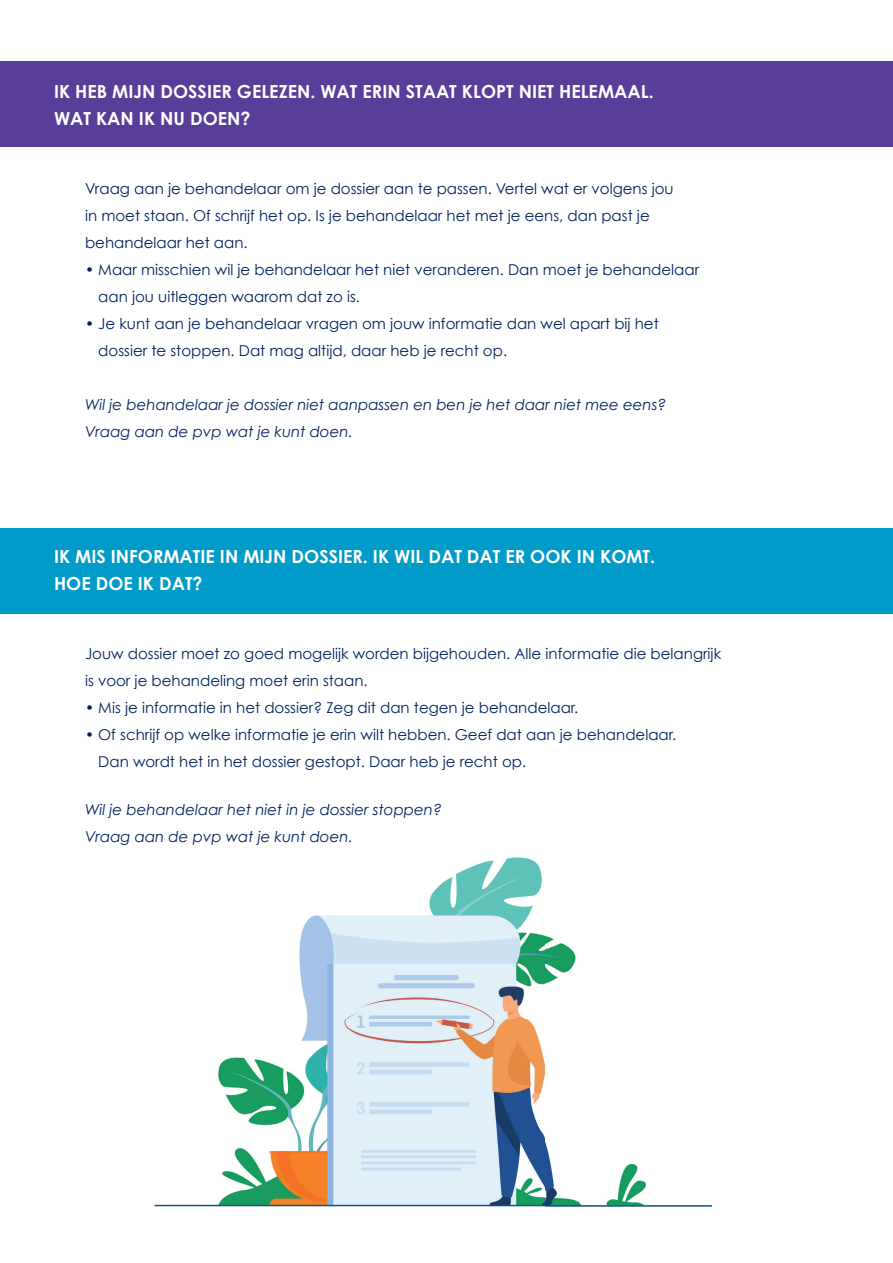
<style>
.page{position:relative;width:893px;height:1263px;background:#fff}
.page>*{position:absolute;margin:0;border:0;box-sizing:border-box;transform-origin:0 0}
.Kop{font:700 18px "Century Gothic";color:#fff}
.t1{font:15px/27px "Century Gothic";color:#00215d}
.t2{font:italic 15px/27px "Century Gothic";color:#00215d}
</style>
<div class="page">
<div style="left:0;top:529px;width:893px;height:85px;background:#009bc8"></div>
<img style="left:154px;top:857px;width:559px;height:350px">
<div style="left:0;top:62px;width:893px;height:85px;background:#593e99"></div>
<p class="Kop" style="left:54px;top:80px;width:601px">IK HEB MIJN DOSSIER GELEZEN. WAT ERIN STAAT KLOPT NIET HELEMAAL.</p>
<p class="Kop" style="left:54px;top:107px;width:198px">WAT KAN IK NU DOEN?</p>
<p class="t1" style="left:85px;top:175px;width:590px">Vraag aan je behandelaar om je dossier aan te passen. Vertel wat er volgens jou in moet staan. Of schrijf het op. Is je behandelaar het met je eens, dan past je behandelaar het aan.</p>
<p class="t1" style="left:98px;top:256px;width:602px;text-indent:-13px">• Maar misschien wil je behandelaar het niet veranderen. Dan moet je behandelaar aan jou uitleggen waarom dat zo is.</p>
<p class="t1" style="left:98px;top:310px;width:562px;text-indent:-13px">• Je kunt aan je behandelaar vragen om jouw informatie dan wel apart bij het dossier te stoppen. Dat mag altijd, daar heb je recht op.</p>
<p class="t2" style="left:85px;top:391px;width:583px">Wil je behandelaar je dossier niet aanpassen en ben je het daar niet mee eens?<br>Vraag aan de pvp wat je kunt doen.</p>
<p class="Kop" style="left:54px;top:545px;width:603px">IK MIS INFORMATIE IN MIJN DOSSIER. IK WIL DAT DAT ER OOK IN KOMT.</p>
<p class="Kop" style="left:54px;top:572px;width:150px">HOE DOE IK DAT?</p>
<p class="t1" style="left:85px;top:640px;width:638px">Jouw dossier moet zo goed mogelijk worden bijgehouden. Alle informatie die belangrijk</p>
<p class="t1" style="left:85px;top:667px;width:284px">is voor je behandeling moet erin staan.</p>
<p class="t1" style="left:85px;top:694px;width:495px">• Mis je informatie in het dossier? Zeg dit dan tegen je behandelaar.</p>
<p class="t1" style="left:98px;top:721px;width:580px;text-indent:-13px">• Of schrijf op welke informatie je erin wilt hebben. Geef dat aan je behandelaar.<br>Dan wordt het in het dossier gestopt. Daar heb je recht op.</p>
<p class="t2" style="left:85px;top:796px;width:358px">Wil je behandelaar het niet in je dossier stoppen?</p>
<p class="t2" style="left:85px;top:823px;width:269px">Vraag aan de pvp wat je kunt doen.</p>
</div>
